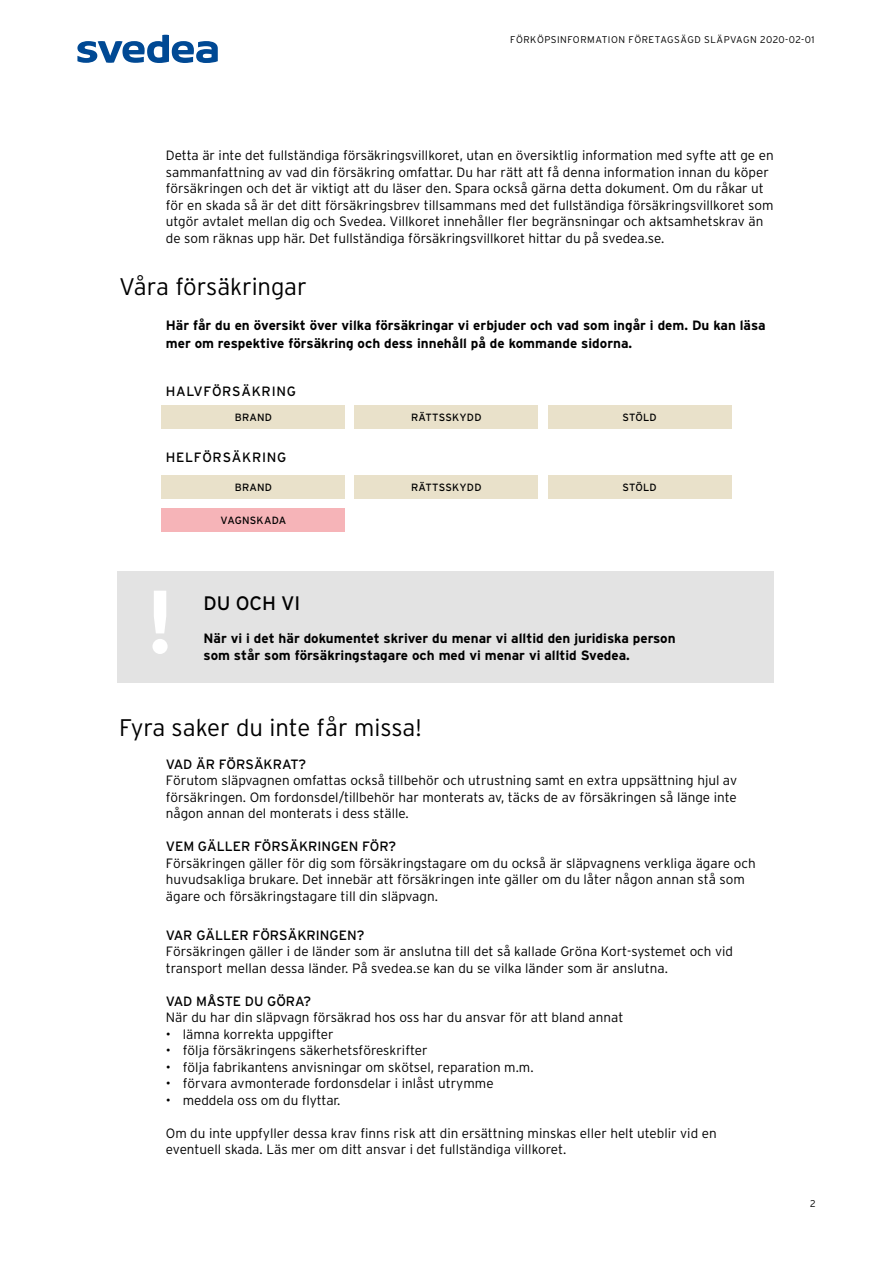
<style>
.page{position:relative;width:893px;height:1263px;background:#fff}
.page>*{position:absolute;margin:0;border:0;box-sizing:border-box;transform-origin:0 0}
.t1{font:700 89.1px "Interstate";color:#fff}
.t2{font:300 24px "Interstate";letter-spacing:-.005em;color:#000}
.t3{font:19.5px "Interstate";letter-spacing:-.01em;color:#000}
.t4{font:300 13.5px/16.5px "Interstate";color:#000}
.t5{font:700 13.5px/18px "Interstate";color:#000}
.t6{font:13.5px "Interstate";color:#000}
.t7{font:13.5px "Interstate";letter-spacing:.05em;color:#000}
.t8{font:10.5px "Interstate";letter-spacing:.015em;color:#000}
.t9{font:300 9.75px "Interstate";letter-spacing:.05em;color:#000}
</style>
<div class="page">
<svg style="left:77px;top:35px;width:141px;height:28px"></svg>
<div style="left:548px;top:405px;width:183px;height:23px;background:#e9e1ca"></div>
<div style="left:548px;top:475px;width:183px;height:23px;background:#e9e1ca"></div>
<div style="left:162px;top:405px;width:183px;height:23px;background:#e9e1ca"></div>
<div style="left:162px;top:475px;width:183px;height:23px;background:#e9e1ca"></div>
<div style="left:162px;top:508px;width:183px;height:24px;background:#f6b4b8"></div>
<div style="left:354px;top:405px;width:184px;height:23px;background:#e9e1ca"></div>
<div style="left:354px;top:475px;width:184px;height:23px;background:#e9e1ca"></div>
<div style="left:117px;top:571px;width:657px;height:112px;background:#e3e3e3"></div>
<p class="t9" style="left:510px;top:33px;width:306px">FÖRKÖPSINFORMATION FÖRETAGSÄGD SLÄPVAGN 2020-02-01</p>
<p class="t4" style="left:166px;top:147px;width:609px">Detta är inte det fullständiga försäkringsvillkoret, utan en översiktlig information med syfte att ge en sammanfattning av vad din försäkring omfattar. Du har rätt att få denna information innan du köper försäkringen och det är viktigt att du läser den. Spara också gärna detta dokument. Om du råkar ut för en skada så är det ditt försäkringsbrev tillsammans med det fullständiga försäkringsvillkoret som utgör avtalet mellan dig och Svedea. Villkoret innehåller fler begränsningar och aktsamhetskrav än de som räknas upp här. Det fullständiga försäkringsvillkoret hittar du på svedea.se.</p>
<h2 class="t2" style="left:119px;top:272px;width:189px">Våra försäkringar</h2>
<p class="t5" style="left:166px;top:316px;width:601px">Här får du en översikt över vilka försäkringar vi erbjuder och vad som ingår i dem. Du kan läsa mer om respektive försäkring och dess innehåll på de kommande sidorna.</p>
<p class="t7" style="left:166px;top:384px;width:132px">HALVFÖRSÄKRING</p>
<p class="t8" style="left:235px;top:411px;width:39px">BRAND</p>
<p class="t7" style="left:166px;top:449px;width:122px">HELFÖRSÄKRING</p>
<p class="t8" style="left:235px;top:481px;width:39px">BRAND</p>
<p class="t8" style="left:221px;top:515px;width:67px">VAGNSKADA</p>
<p class="t8" style="left:411px;top:411px;width:72px">RÄTTSSKYDD</p>
<p class="t8" style="left:411px;top:481px;width:72px">RÄTTSSKYDD</p>
<p class="t8" style="left:622px;top:411px;width:36px">STÖLD</p>
<p class="t8" style="left:622px;top:481px;width:36px">STÖLD</p>
<h1 class="t1" style="left:145px;top:567px;width:32px">!</h1>
<h3 class="t3" style="left:204px;top:592px;width:98px">DU OCH VI</h3>
<p class="t5" style="left:204px;top:629px;width:474px">När vi i det här dokumentet skriver du menar vi alltid den juridiska person</p>
<p class="t5" style="left:204px;top:646px;width:428px">som står som försäkringstagare och med vi menar vi alltid Svedea.</p>
<h2 class="t2" style="left:119px;top:712px;width:304px">Fyra saker du inte får missa!</h2>
<p class="t6" style="left:166px;top:756px;width:142px">VAD ÄR FÖRSÄKRAT?</p>
<p class="t4" style="left:166px;top:772px;width:573px;text-align:justify">Förutom släpvagnen omfattas också tillbehör och utrustning samt en extra uppsättning hjul av försäkringen. Om fordonsdel/tillbehör har monterats av, täcks de av försäkringen så länge inte någon annan del monterats i dess ställe.</p>
<p class="t6" style="left:166px;top:839px;width:232px">VEM GÄLLER FÖRSÄKRINGEN FÖR?</p>
<p class="t4" style="left:166px;top:854px;width:591px">Försäkringen gäller för dig som försäkringstagare om du också är släpvagnens verkliga ägare och huvudsakliga brukare. Det innebär att försäkringen inte gäller om du låter någon annan stå som ägare och försäkringstagare till din släpvagn.</p>
<p class="t6" style="left:166px;top:927px;width:200px">VAR GÄLLER FÖRSÄKRINGEN?</p>
<p class="t4" style="left:166px;top:943px;width:569px">Försäkringen gäller i de länder som är anslutna till det så kallade Gröna Kort-systemet och vid transport mellan dessa länder. På svedea.se kan du se vilka länder som är anslutna.</p>
<p class="t6" style="left:166px;top:993px;width:147px">VAD MÅSTE DU GÖRA?</p>
<p class="t4" style="left:166px;top:1009px;width:459px">När du har din släpvagn försäkrad hos oss har du ansvar för att bland annat</p>
<p class="t4" style="left:166px;top:1025px;width:169px">• lämna korrekta uppgifter</p>
<p class="t4" style="left:166px;top:1042px;width:263px">• följa försäkringens säkerhetsföreskrifter</p>
<p class="t4" style="left:166px;top:1058px;width:369px">• följa fabrikantens anvisningar om skötsel, reparation m.m.</p>
<p class="t4" style="left:166px;top:1075px;width:329px">• förvara avmonterade fordonsdelar i inlåst utrymme</p>
<p class="t4" style="left:166px;top:1091px;width:176px">• meddela oss om du flyttar.</p>
<p class="t4" style="left:166px;top:1124px;width:552px">Om du inte uppfyller dessa krav finns risk att din ersättning minskas eller helt uteblir vid en eventuell skada. Läs mer om ditt ansvar i det fullständiga villkoret.</p>
<p class="t9" style="left:810px;top:1198px;width:7px">2</p>
</div>
